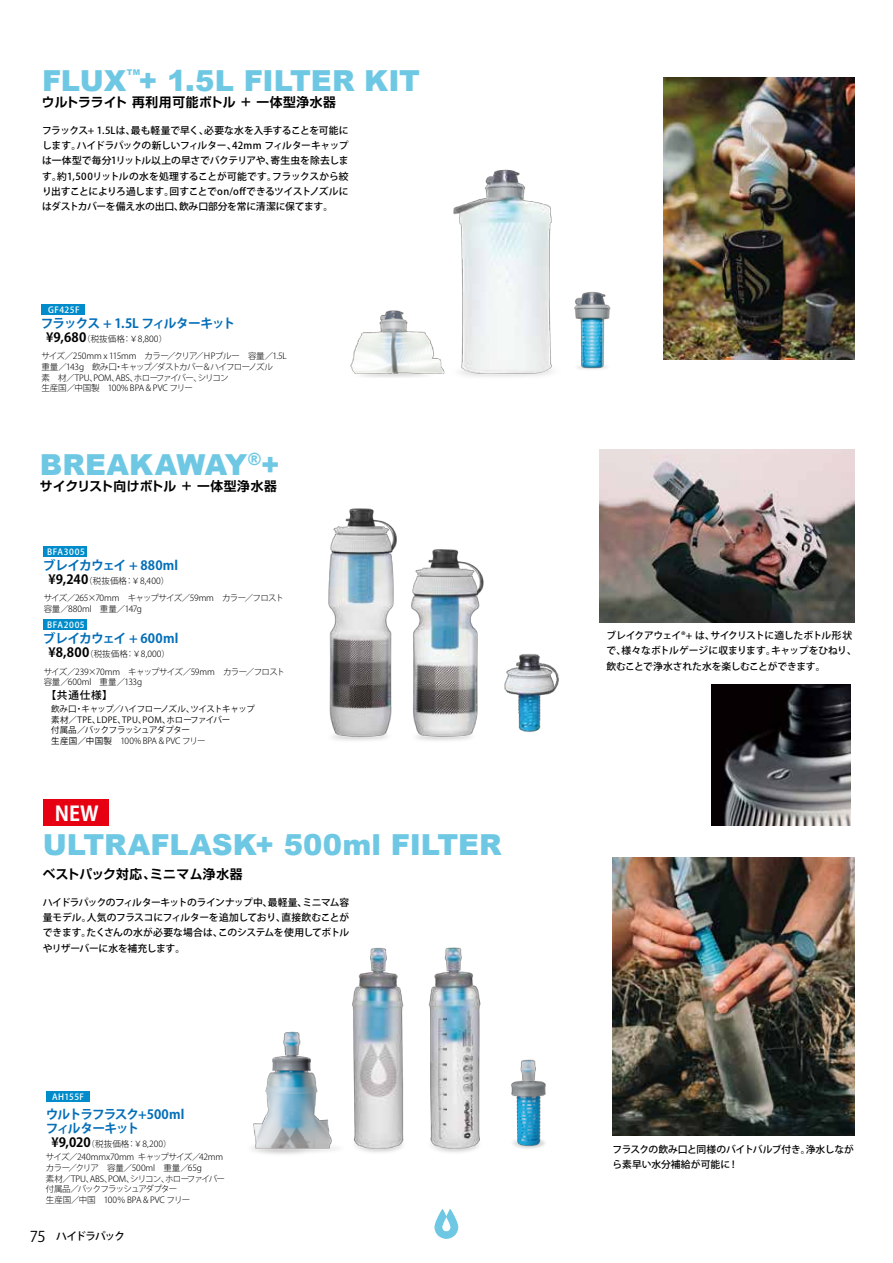
<style>
.page{position:relative;width:893px;height:1263px;background:#fff}
.page>*{position:absolute;margin:0;border:0;box-sizing:border-box;transform-origin:0 0}
.t1{font:900 28.95px "Arial";letter-spacing:-.005em;color:#6ec8e4}
.t2{font:700 20.1px "Koz Go Pro";color:#fff}
.t3{font:700 12.9px "Shin Go Pro De";letter-spacing:.03em;color:#000}
.t4{font:700 12.75px/14.1px "Koz Go Pro";letter-spacing:-.075em;color:#036eb8}
.t5{font:700 12.75px "Koz Go Pro";letter-spacing:-.04em;color:#036eb8}
.t6{font:500 10.65px "Koz Go Pro";letter-spacing:-.095em;color:#000}
.t7{font:500 10.65px "Koz Go Pro";letter-spacing:-.06em;color:#000}
.t8{font:500 9.75px/15.3px "Koz Go Pro";letter-spacing:-.02em;color:#000;text-align:justify}
.t9{font:300 8.55px/10.6px "Koz Go Pro";letter-spacing:-.04em;color:#000}
.t10{font:300 8.55px/10.6px "Koz Go Pro";letter-spacing:-.065em;color:#000}
.t11{font:8.55px/10.6px "Koz Go Pro";letter-spacing:-.035em;color:#000}
.t12{font:500 8.55px "Koz Go Pro";letter-spacing:.06em;color:#fff}
.t13{font:900 7.95px "Arial";color:#6ec8e4}
.s1{font-weight:700;font-size:12.75px}
.s2{font-weight:300}
.s3{font-weight:400;font-size:14.85px}
</style>
<div class="page">
<img style="left:663px;top:77px;width:191px;height:282px">
<img style="left:711px;top:685px;width:140px;height:141px">
<img style="left:599px;top:450px;width:255px;height:172px">
<img style="left:574px;top:229px;width:90px;height:140px">
<img style="left:350px;top:310px;width:95px;height:67px">
<img style="left:453px;top:169px;width:99px;height:208px">
<img style="left:411px;top:549px;width:73px;height:192px">
<img style="left:328px;top:508px;width:69px;height:233px">
<img style="left:504px;top:654px;width:55px;height:78px">
<img style="left:612px;top:858px;width:243px;height:277px">
<img style="left:252px;top:947px;width:229px;height:207px">
<img style="left:511px;top:1059px;width:35px;height:90px">
<div style="left:42px;top:304px;width:43px;height:10px;background:#008cca"></div>
<div style="left:46px;top:1091px;width:43px;height:10px;background:#008cca"></div>
<div style="left:44px;top:546px;width:43px;height:11px;background:#008cca"></div>
<div style="left:44px;top:619px;width:43px;height:11px;background:#008cca"></div>
<div style="left:44px;top:800px;width:65px;height:26px;background:#e60012"></div>
<svg style="left:434px;top:1209px;width:24px;height:30px"></svg>
<p class="t13" style="left:127px;top:67px;width:15px">TM</p>
<h1 class="t1" style="left:42px;top:60px;width:380px">FLUX + 1.5L FILTER KIT</h1>
<h3 class="t3" style="left:42px;top:92px;width:296px">ウルトラライト 再利用可能ボトル + 一体型浄水器</h3>
<p class="t8" style="left:42px;top:123px;width:308px">フラックス+ 1.5Lは、最も軽量で早く、必要な水を入手することを可能にします。ハイドラパックの新しいフィルター、42mm フィルターキャップは一体型で毎分1リットル以上の早さでバクテリアや、寄生虫を除去します。約1,500リットルの水を処理することが可能です。フラックスから絞り出すことによりろ過します。回すことでon/offできるツイストノズルにはダストカバーを備え水の出口、飲み口部分を常に清潔に保てます。</p>
<p class="t12" style="left:48px;top:304px;width:33px">GF425F</p>
<p class="t10" style="left:41px;top:351px;width:255px">サイズ／250mm x 115mm　カラー／クリア／ＨPブルー　容量／1.5L　重量／143g　飲み口・キャップ／ダストカバー＆ハイフローノズル<br>素　材／TPU、POM、ABS、ホローファイバー、シリコン<br>生産国／中国製　100% BPA &amp; PVC フリー</p>
<h3 class="t4" style="left:41px;top:317px;width:196px">フラックス + 1.5L フィルターキット</h3>
<p class="t9" style="left:46px;top:334px;width:122px"><span class="s1">¥9,680</span>（税抜価格：￥8,800）</p>
<h1 class="t1" style="left:40px;top:443px;width:241px">BREAKAWAY<sup>®</sup>+</h1>
<h3 class="t3" style="left:40px;top:475px;width:238px">サイクリスト向けボトル + 一体型浄水器</h3>
<p class="t12" style="left:47px;top:546px;width:39px">BFA3005</p>
<p class="t9" style="left:44px;top:593px;width:250px">サイズ／265×70mm　キャップサイズ／59mm　カラー／フロスト　容量／880ml　重量／147g</p>
<h3 class="t5" style="left:43px;top:630px;width:137px">ブレイカウェイ + 600ml</h3>
<p class="t9" style="left:48px;top:649px;width:123px"><span class="s1">¥8,800</span>（税抜価格：￥8,000）</p>
<h3 class="t5" style="left:43px;top:557px;width:137px">ブレイカウェイ + 880ml</h3>
<p class="t9" style="left:48px;top:576px;width:122px"><span class="s1">¥9,240</span>（税抜価格：￥8,400）</p>
<p class="t12" style="left:47px;top:619px;width:39px">BFA2005</p>
<p class="t9" style="left:44px;top:666px;width:251px">サイズ／239×70mm　キャップサイズ／59mm　カラー／フロスト　容量／600ml　重量／133g</p>
<p class="t7" style="left:46px;top:688px;width:69px">【共通仕様】</p>
<p class="t11" style="left:51px;top:704px;width:214px">飲み口・キャップ／ハイフローノズル、ツイストキャップ　素材／TPE、LDPE、TPU、POM、ホローファイバー<br>付属品／バックフラッシュアダプター　<br>生産国／中国製<span class="s2">　100% BPA &amp; PVC フリー</span></p>
<h2 class="t2" style="left:55px;top:800px;width:45px">NEW</h2>
<h1 class="t1" style="left:43px;top:824px;width:461px">ULTRAFLASK+ 500ml FILTER</h1>
<h3 class="t3" style="left:43px;top:864px;width:201px">ベストパック対応、ミニマム浄水器</h3>
<p class="t8" style="left:43px;top:895px;width:308px">ハイドラパックのフィルターキットのラインナップ中、最軽量、ミニマム容量モデル。人気のフラスコにフィルターを追加しており、直接飲むことができます。たくさんの水が必要な場合は、このシステムを使用してボトルやリザーバーに水を補充します。</p>
<p class="t12" style="left:52px;top:1091px;width:33px">AH155F</p>
<h3 class="t4" style="left:46px;top:1108px;width:140px">ウルトラフラスク+500mlフィルターキット</h3>
<p class="t9" style="left:51px;top:1139px;width:122px"><span class="s1">¥9,020</span>（税抜価格：￥8,200）</p>
<p class="t9" style="left:46px;top:1152px;width:181px">サイズ／240mmx70mm キャップサイズ／42mmカラー／クリア　容量／500ml　重量／65g<br>素材／TPU、ABS、POM、シリコン、ホローファイバー付属品／バックフラッシュアダプター<br>生産国／中国　100％ BPA &amp; PVC フリー</p>
<p class="t6" style="left:30px;top:1229px;width:97px"><span class="s3">75</span> ハイドラパック</p>
<p class="t8" style="left:606px;top:628px;width:252px;text-align:left">ブレイクアウェイ®+ は、サイクリストに適したボトル形状で、様々なボトルゲージに収まります。キャップをひねり、飲むことで浄水された水を楽しむことができます。</p>
<p class="t8" style="left:613px;top:1142px;width:243px">フラスクの飲み口と同様のバイトバルブ付き。浄水しながら素早い水分補給が可能に！</p>
</div>
